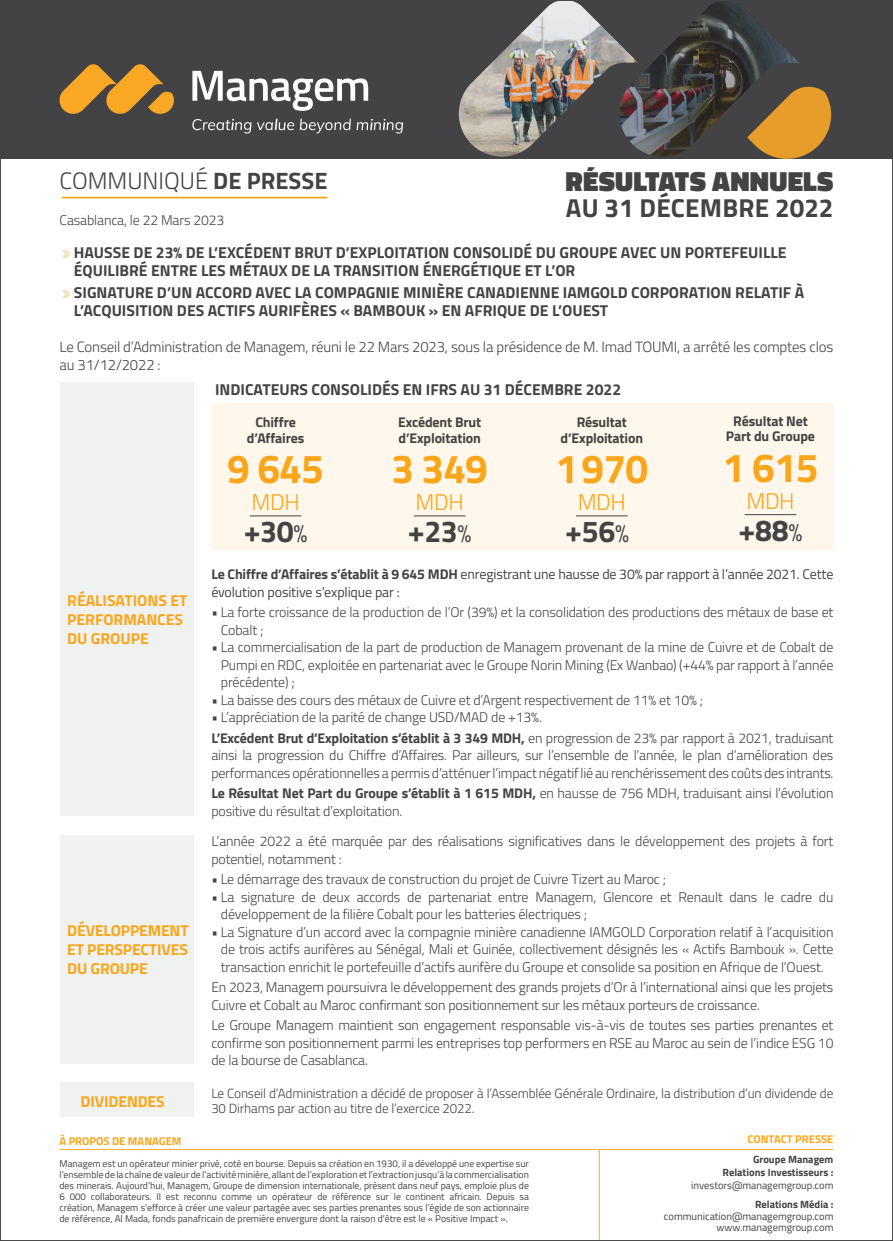
<style>
.page{position:relative;width:893px;height:1241px;background:#fff}
.page>*{position:absolute;margin:0;border:0;box-sizing:border-box;transform-origin:0 0}
.t1{font:700 40.6px "Titillium Web";letter-spacing:-.02em;color:#faa61a}
.t2{font:700 30.28px "Titillium Web";letter-spacing:-.01em;color:#434345}
.t3{font:900 28px "Titillium Web";letter-spacing:.01em;color:#434345}
.t4{font:700 26.07px "Titillium Web";letter-spacing:.01em;color:#434345}
.t5{font:300 23.62px "Titillium Web";color:#434345}
.t6{font:300 22.75px "Titillium Web";letter-spacing:-.02em;color:#faa61a}
.t7{font:700 15.75px/17.5px "Titillium Web";color:#434345}
.t8{font:700 15.75px/18.9px "Titillium Web";letter-spacing:-.01em;color:#faa61a}
.t9{font:300 14.88px/17.8px "Titillium Web";letter-spacing:-.01em;color:#434345}
.t10{font:300 14px/17.5px "Titillium Web";letter-spacing:-.01em;color:#434345}
.t11{font:14px/17.5px "Titillium Web";letter-spacing:-.01em;color:#434345}
.t12{font:700 14px/15.8px "Titillium Web";letter-spacing:-.01em;color:#434345;text-align:center}
.t13{font:300 13.3px/15px "Titillium Web";letter-spacing:-.01em;color:#434345}
.t14{font:700 11.2px "Titillium Web";color:#faa61a}
.t15{font:10.5px/10.5px "Titillium Web";color:#434345;text-align:right}
.t16{font:700 10.5px/12.6px "Titillium Web";color:#434345;text-align:right}
.t17{font:9.8px/11.2px "Titillium Web";color:#434345;text-align:justify}
.s1{font-weight:700}
.s2{font-weight:400;font-size:25.03px}
</style>
<div class="page">
<hr style="left:599px;top:1149px;width:1px;height:90px;background:#faa826">
<hr style="left:60px;top:1148px;width:773px;height:1px;background:#faa826">
<div style="left:0;top:0;width:893px;height:159px;background:#434345"></div>
<svg style="left:772px;top:86px;width:59px;height:73px"></svg>
<img style="left:639px;top:2px;width:161px;height:154px">
<img style="left:458px;top:2px;width:181px;height:154px">
<svg style="left:59px;top:64px;width:115px;height:50px"></svg>
<svg style="left:192px;top:71px;width:176px;height:40px"></svg>
<svg style="left:192px;top:119px;width:102px;height:14px"></svg>
<svg style="left:300px;top:119px;width:51px;height:14px"></svg>
<svg style="left:357px;top:119px;width:46px;height:14px"></svg>
<div style="left:211px;top:403px;width:622px;height:147px;background:#fff7ec"></div>
<div style="left:60px;top:382px;width:133px;height:433px;background:#f0f1f1"></div>
<div style="left:60px;top:1081px;width:133px;height:35px;background:#f0f1f1"></div>
<div style="left:60px;top:835px;width:133px;height:228px;background:#f0f1f1"></div>
<svg style="left:62px;top:250px;width:8px;height:8px"></svg>
<svg style="left:62px;top:290px;width:8px;height:8px"></svg>
<hr style="left:62px;top:197px;width:265px;height:1px;background:#faa61a">
<hr style="left:250px;top:515px;width:51px;height:1px;background:#434345">
<hr style="left:414px;top:515px;width:51px;height:1px;background:#434345">
<hr style="left:576px;top:515px;width:52px;height:1px;background:#434345">
<hr style="left:745px;top:514px;width:51px;height:1px;background:#434345">
<h3 class="t5" style="left:60px;top:163px;width:269px">COMMUNIQUÉ <span class="s1">DE PRESSE</span></h3>
<p class="t10" style="left:60px;top:210px;width:166px">Casablanca, le 22 Mars 2023</p>
<h3 class="t3" style="left:566px;top:160px;width:269px">RÉSULTATS ANNUELS</h3>
<h3 class="t4" style="left:566px;top:188px;width:269px">AU 31 DÉCEMBRE 2022</h3>
<p class="t7" style="left:74px;top:243px;width:714px">HAUSSE DE 23% DE L’EXCÉDENT BRUT D’EXPLOITATION CONSOLIDÉ DU GROUPE AVEC UN PORTEFEUILLE<br>ÉQUILIBRÉ ENTRE LES MÉTAUX DE LA TRANSITION ÉNERGÉTIQUE ET L’OR</p>
<p class="t7" style="left:74px;top:283px;width:732px">SIGNATURE D’UN ACCORD AVEC LA COMPAGNIE MINIÈRE CANADIENNE IAMGOLD CORPORATION RELATIF À<br>L’ACQUISITION DES ACTIFS AURIFÈRES « BAMBOUK » EN AFRIQUE DE L’OUEST</p>
<p class="t9" style="left:59px;top:337px;width:775px">Le Conseil d’Administration de Managem, réuni le 22 Mars 2023, sous la présidence de M. Imad TOUMI, a arrêté les comptes clos au 31/12/2022 :</p>
<p class="t8" style="left:67px;top:590px;width:122px">RÉALISATIONS ET<br>PERFORMANCES<br>DU GROUPE</p>
<p class="t8" style="left:67px;top:919px;width:123px;text-align:justify">DÉVELOPPEMENT ET PERSPECTIVES DU GROUPE</p>
<p class="t7" style="left:215px;top:379px;width:408px">INDICATEURS CONSOLIDÉS EN IFRS AU 31 DÉCEMBRE 2022</p>
<p class="t12" style="left:247px;top:413px;width:59px">Chiffre d’Affaires</p>
<h1 class="t1" style="left:227px;top:438px;width:98px">9 645</h1>
<h3 class="t6" style="left:252px;top:486px;width:50px">MDH</h3>
<h2 class="t2" style="left:244px;top:508px;width:65px">+30<span class="s2">%</span></h2>
<p class="t12" style="left:398px;top:413px;width:85px;text-align:left">Excédent Brut d’Exploitation</p>
<h1 class="t1" style="left:391px;top:438px;width:98px">3 349</h1>
<h3 class="t6" style="left:416px;top:486px;width:50px">MDH</h3>
<h2 class="t2" style="left:408px;top:508px;width:65px">+23<span class="s2">%</span></h2>
<p class="t12" style="left:561px;top:413px;width:84px">Résultat d’Exploitation</p>
<h1 class="t1" style="left:555px;top:438px;width:94px">1970</h1>
<h3 class="t6" style="left:578px;top:486px;width:50px">MDH</h3>
<h2 class="t2" style="left:565px;top:508px;width:65px">+56<span class="s2">%</span></h2>
<p class="t12" style="left:726px;top:412px;width:91px">Résultat Net<br>Part du Groupe</p>
<h1 class="t1" style="left:722px;top:436px;width:98px">1 615</h1>
<h3 class="t6" style="left:746px;top:484px;width:50px">MDH</h3>
<h2 class="t2" style="left:739px;top:507px;width:65px">+88<span class="s2">%</span></h2>
<p class="t11" style="left:211px;top:564px;width:624px"><span class="s1">Le Chiffre d’Affaires s’établit à 9 645 MDH</span> enregistrant une hausse de 30% par rapport à l’année 2021. Cette évolution positive s’explique par :</p>
<p class="t10" style="left:221px;top:602px;width:614px;text-indent:-9px">• La forte croissance de la production de l’Or (39%) et la consolidation des productions des métaux de base et<br>Cobalt ;</p>
<p class="t10" style="left:221px;top:637px;width:614px;text-align:justify;text-indent:-9px">• La commercialisation de la part de production de Managem provenant de la mine de Cuivre et de Cobalt de Pumpi en RDC, exploitée en partenariat avec le Groupe Norin Mining (Ex Wanbao) (+44% par rapport à l’année précédente) ;</p>
<p class="t10" style="left:211px;top:690px;width:493px">• La baisse des cours des métaux de Cuivre et d’Argent respectivement de 11% et 10% ;</p>
<p class="t10" style="left:211px;top:706px;width:624px;line-height:20.5px">• L’appréciation de la parité de change USD/MAD de +13%.<br><span class="s1">L’Excédent Brut d’Exploitation s’établit à 3 349 MDH,</span> en progression de 23% par rapport à 2021, traduisant</p>
<p class="t10" style="left:211px;top:745px;width:624px">ainsi la progression du Chiffre d’Affaires. Par ailleurs, sur l’ensemble de l’année, le plan d’amélioration des performances opérationnelles a permis d’atténuer l’impact négatif lié au renchérissement des coûts des intrants.</p>
<p class="t10" style="left:211px;top:783px;width:624px"><span class="s1">Le Résultat Net Part du Groupe s’établit à 1 615 MDH,</span> en hausse de 756 MDH, traduisant ainsi l’évolution positive du résultat d’exploitation.</p>
<p class="t10" style="left:211px;top:831px;width:624px">L’année 2022 a été marquée par des réalisations significatives dans le développement des projets à fort potentiel, notamment :</p>
<p class="t10" style="left:211px;top:869px;width:456px">• Le démarrage des travaux de construction du projet de Cuivre Tizert au Maroc ;</p>
<p class="t10" style="left:221px;top:887px;width:614px;text-indent:-9px">• La signature de deux accords de partenariat entre Managem, Glencore et Renault dans le cadre du développement de la filière Cobalt pour les batteries électriques ;</p>
<p class="t10" style="left:221px;top:922px;width:614px;text-align:justify;text-indent:-9px">• La Signature d’un accord avec la compagnie minière canadienne IAMGOLD Corporation relatif à l’acquisition de trois actifs aurifères au Sénégal, Mali et Guinée, collectivement désignés les « Actifs Bambouk ». Cette transaction enrichit le portefeuille d’actifs aurifère du Groupe et consolide sa position en Afrique de l’Ouest.</p>
<p class="t10" style="left:211px;top:977px;width:624px">En 2023, Managem poursuivra le développement des grands projets d’Or à l’international ainsi que les projets<br>Cuivre et Cobalt au Maroc confirmant son positionnement sur les métaux porteurs de croissance.</p>
<p class="t10" style="left:211px;top:1015px;width:624px;text-align:justify">Le Groupe Managem maintient son engagement responsable vis-à-vis de toutes ses parties prenantes et confirme son positionnement parmi les entreprises top performers en RSE au Maroc au sein de l’indice ESG 10 de la bourse de Casablanca.</p>
<p class="t8" style="left:81px;top:1091px;width:86px">DIVIDENDES</p>
<p class="t13" style="left:211px;top:1085px;width:624px">Le Conseil d’Administration a décidé de proposer à l’Assemblée Générale Ordinaire, la distribution d’un dividende de<br>30 Dirhams par action au titre de l’exercice 2022.</p>
<p class="t14" style="left:59px;top:1132px;width:124px">À PROPOS DE MANAGEM</p>
<p class="t17" style="left:59px;top:1156px;width:471px">Managem est un opérateur minier privé, coté en bourse. Depuis sa création en 1930, il a développé une expertise sur l’ensemble de la chaîne de valeur de l’activité minière, allant de l’exploration et l’extraction jusqu’à la commercialisation des minerais. Aujourd’hui, Managem, Groupe de dimension internationale, présent dans neuf pays, emploie plus de 6 000 collaborateurs. Il est reconnu comme un opérateur de référence sur le continent africain. Depuis sa création, Managem s’efforce à créer une valeur partagée avec ses parties prenantes sous l’égide de son actionnaire de référence, Al Mada, fonds panafricain de première envergure dont la raison d’être est le « Positive Impact ».</p>
<p class="t14" style="left:747px;top:1130px;width:87px">CONTACT PRESSE</p>
<p class="t16" style="left:723px;top:1152px;width:112px">Groupe Managem<br>Relations Investisseurs :</p>
<p class="t15" style="left:691px;top:1178px;width:144px">investors@managemgroup.com</p>
<p class="t16" style="left:755px;top:1196px;width:80px">Relations Média :</p>
<p class="t15" style="left:664px;top:1210px;width:171px">communication@managemgroup.com www.managemgroup.com</p>
</div>
